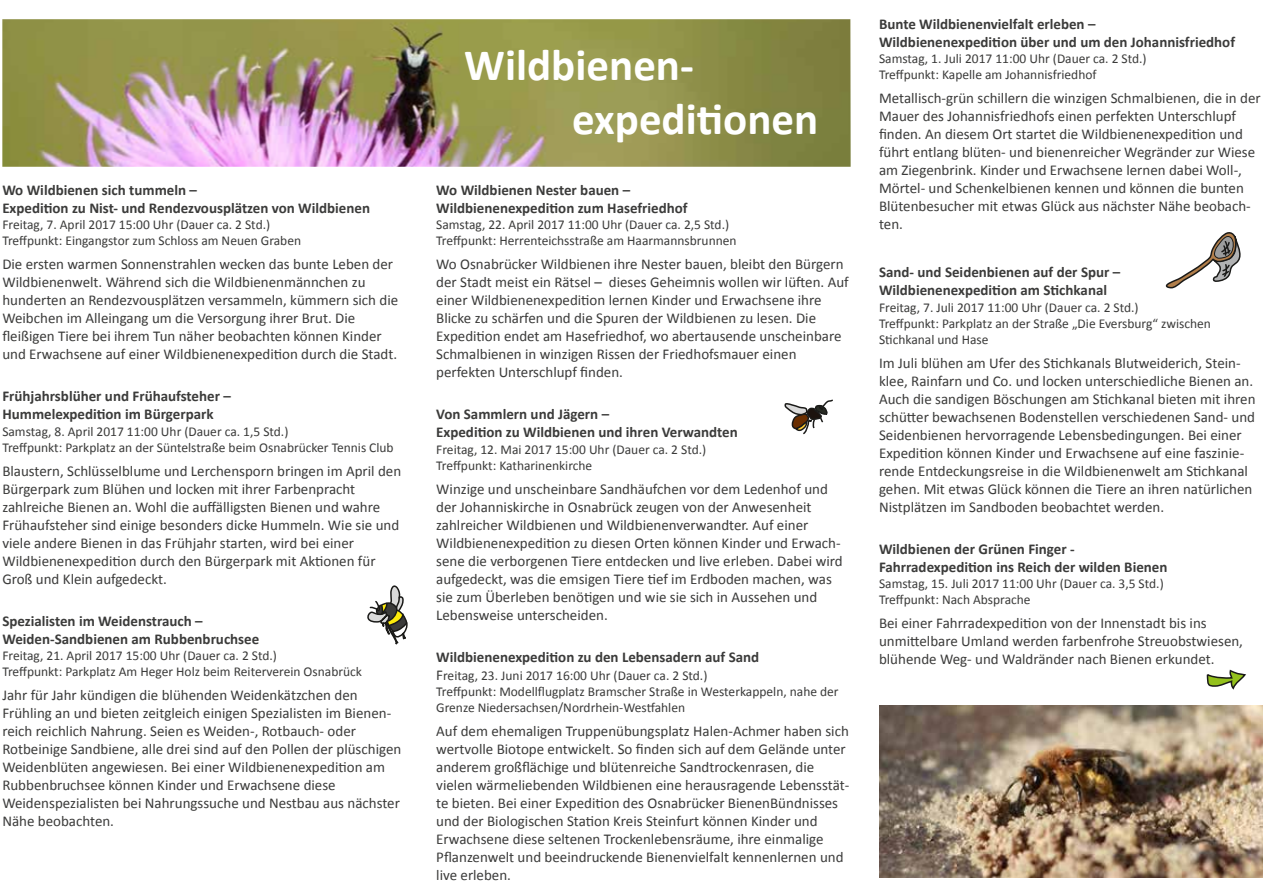
<style>
.page{position:relative;width:1263px;height:893px;background:#fff}
.page>*{position:absolute;margin:0;border:0;box-sizing:border-box;transform-origin:0 0}
.t1{font:700 45px/54px "Calibri";color:#fff}
.t2{font:15px/18px "Calibri";color:#3b3b3a}
.t3{font:700 15px/18px "Calibri";color:#3b3b3a}
.t4{font:13.5px/16.2px "Calibri";color:#3b3b3a}
.s1{font-size:15px}
</style>
<div class="page">
<img style="left:2px;top:19px;width:849px;height:148px">
<img style="left:879px;top:705px;width:384px;height:173px">
<svg style="left:1206px;top:669px;width:40px;height:21px"></svg>
<svg style="left:367px;top:585px;width:41px;height:60px"></svg>
<svg style="left:1165px;top:232px;width:76px;height:57px"></svg>
<svg style="left:784px;top:399px;width:49px;height:36px"></svg>
<p class="t3" style="left:2px;top:181px;width:369px">Wo Wildbienen sich tummeln –<br>Expedition zu Nist- und Rendezvousplätzen von Wildbienen</p>
<p class="t4" style="left:2px;top:217px;width:300px">Freitag, 7. April 2017 15:00 Uhr (Dauer ca. 2 Std.)<br>Treffpunkt: Eingangstor zum Schloss am Neuen Graben</p>
<p class="t2" style="left:2px;top:255px;width:397px">Die ersten warmen Sonnenstrahlen wecken das bunte Leben der Wildbienenwelt. Während sich die Wildbienenmännchen zu hunderten an Rendezvousplätzen versammeln, kümmern sich die Weibchen im Alleingang um die Versorgung ihrer Brut. Die fleißigen Tiere bei ihrem Tun näher beobachten können Kinder und Erwachsene auf einer Wildbienenexpedition durch die Stadt.</p>
<p class="t3" style="left:2px;top:387px;width:230px">Frühjahrsblüher und Frühaufsteher –<br>Hummelexpedition im Bürgerpark</p>
<p class="t4" style="left:2px;top:423px;width:393px">Samstag, 8. April 2017 11:00 Uhr (Dauer ca. 1,5 Std.)<br>Treffpunkt: Parkplatz an der Süntelstraße beim Osnabrücker Tennis Club</p>
<p class="t2" style="left:2px;top:462px;width:400px">Blaustern, Schlüsselblume und Lerchensporn bringen im April den Bürgerpark zum Blühen und locken mit ihrer Farbenpracht zahlreiche Bienen an. Wohl die auffälligsten Bienen und wahre Frühaufsteher sind einige besonders dicke Hummeln. Wie sie und viele andere Bienen in das Frühjahr starten, wird bei einer Wildbienenexpedition durch den Bürgerpark mit Aktionen für Groß und Klein aufgedeckt.</p>
<p class="t3" style="left:2px;top:612px;width:258px">Spezialisten im Weidenstrauch –<br>Weiden-Sandbienen am Rubbenbruchsee</p>
<p class="t4" style="left:2px;top:647px;width:361px">Freitag, 21. April 2017 15:00 Uhr (Dauer ca. 2 Std.)<br>Treffpunkt: Parkplatz Am Heger Holz beim Reiterverein Osnabrück</p>
<p class="t2" style="left:2px;top:686px;width:400px">Jahr für Jahr kündigen die blühenden Weidenkätzchen den Frühling an und bieten zeitgleich einigen Spezialisten im Bienen&shy;reich reichlich Nahrung. Seien es Weiden-, Rotbauch- oder Rotbeinige Sandbiene, alle drei sind auf den Pollen der plüschigen Weidenblüten angewiesen. Bei einer Wildbienenexpedition am Rubbenbruchsee können Kinder und Erwachsene diese Weidenspezialisten bei Nahrungssuche und Nestbau aus nächster Nähe beobachten.</p>
<h1 class="t1" style="left:572px;top:38px;width:248px;text-indent:-108px">Wildbienen&shy;expeditionen</h1>
<p class="t3" style="left:436px;top:181px;width:253px">Wo Wildbienen Nester bauen –<br>Wildbienenexpedition zum Hasefriedhof</p>
<p class="t4" style="left:436px;top:217px;width:302px">Samstag, 22. April 2017 11:00 Uhr (Dauer ca. 2,5 Std.)<br>Treffpunkt: Herrenteichsstraße am Haarmannsbrunnen</p>
<p class="t2" style="left:436px;top:255px;width:414px">Wo Osnabrücker Wildbienen ihre Nester bauen, bleibt den Bürgern der Stadt meist ein Rätsel – dieses Geheimnis wollen wir lüften. Auf einer Wildbienenexpedition lernen Kinder und Erwachsene ihre Blicke zu schärfen und die Spuren der Wildbienen zu lesen. Die Expedition endet am Hasefriedhof, wo abertausende unscheinbare Schmalbienen in winzigen Rissen der Friedhofsmauer einen perfekten Unterschlupf finden.</p>
<p class="t3" style="left:436px;top:405px;width:303px">Von Sammlern und Jägern –<br>Expedition zu Wildbienen und ihren Verwandten</p>
<p class="t4" style="left:436px;top:441px;width:271px">Freitag, 12. Mai 2017 15:00 Uhr (Dauer ca. 2 Std.)<br>Treffpunkt: Katharinenkirche</p>
<p class="t2" style="left:436px;top:480px;width:408px">Winzige und unscheinbare Sandhäufchen vor dem Ledenhof und der Johanniskirche in Osnabrück zeugen von der Anwesenheit zahlreicher Wildbienen und Wildbienenverwandter. Auf einer Wildbienenexpedition zu diesen Orten können Kinder und Erwach&shy;sene die verborgenen Tiere entdecken und live erleben. Dabei wird aufgedeckt, was die emsigen Tiere tief im Erdboden machen, was sie zum Überleben benötigen und wie sie sich in Aussehen und Lebensweise unterscheiden.</p>
<p class="t3" style="left:436px;top:648px;width:325px">Wildbienenexpedition zu den Lebensadern auf Sand</p>
<p class="t4" style="left:436px;top:667px;width:404px"><span class="s1">F</span>reitag, 23. Juni 2017 16:00 Uhr (Dauer ca. 2 Std.)<br>Treffpunkt: Modellflugplatz Bramscher Straße in Westerkappeln, nahe der<br>Grenze Niedersachsen/Nordrhein-Westfahlen</p>
<p class="t2" style="left:436px;top:722px;width:415px">Auf dem ehemaligen Truppenübungsplatz Halen-Achmer haben sich wertvolle Biotope entwickelt. So finden sich auf dem Gelände unter anderem großflächige und blütenreiche Sandtrockenrasen, die vielen wärmeliebenden Wildbienen eine herausragende Lebensstät&shy;te bieten. Bei einer Expedition des Osnabrücker BienenBündnisses und der Biologischen Station Kreis Steinfurt können Kinder und Erwachsene diese seltenen Trockenlebensräume, ihre einmalige Pflanzenwelt und beeindruckende Bienenvielfalt kennenlernen und live erleben.</p>
<p class="t3" style="left:879px;top:15px;width:358px">Bunte Wildbienenvielfalt erleben –<br>Wildbienenexpedition über und um den Johannisfriedhof</p>
<p class="t4" style="left:879px;top:51px;width:269px">Samstag, 1. Juli 2017 11:00 Uhr (Dauer ca. 2 Std.)<br>Treffpunkt: Kapelle am Johannisfriedhof</p>
<p class="t2" style="left:879px;top:89px;width:383px">Metallisch-grün schillern die winzigen Schmalbienen, die in der Mauer des Johannisfriedhofs einen perfekten Unterschlupf finden. An diesem Ort startet die Wildbienenexpedition und führt entlang blüten- und bienenreicher Wegränder zur Wiese am Ziegenbrink. Kinder und Erwachsene lernen dabei Woll-, Mörtel- und Schenkelbienen kennen und können die bunten Blütenbesucher mit etwas Glück aus nächster Nähe beobach&shy;ten.</p>
<p class="t3" style="left:879px;top:263px;width:243px">Sand- und Seidenbienen auf der Spur –<br>Wildbienenexpedition am Stichkanal</p>
<p class="t4" style="left:879px;top:299px;width:333px">Freitag, 7. Juli 2017 11:00 Uhr (Dauer ca. 2 Std.)<br>Treffpunkt: Parkplatz an der Straße „Die Eversburg“ zwischen<br>Stichkanal und Hase</p>
<p class="t2" style="left:879px;top:354px;width:378px">Im Juli blühen am Ufer des Stichkanals Blutweiderich, Stein&shy;klee, Rainfarn und Co. und locken unterschiedliche Bienen an.<br>Auch die sandigen Böschungen am Stichkanal bieten mit ihren schütter bewachsenen Bodenstellen verschiedenen Sand- und Seidenbienen hervorragende Lebensbedingungen. Bei einer Expedition können Kinder und Erwachsene auf eine faszinie&shy;rende Entdeckungsreise in die Wildbienenwelt am Stichkanal gehen. Mit etwas Glück können die Tiere an ihren natürlichen Nistplätzen im Sandboden beobachtet werden.</p>
<p class="t3" style="left:879px;top:540px;width:290px">Wildbienen der Grünen Finger -<br>Fahrradexpedition ins Reich der wilden Bienen</p>
<p class="t4" style="left:879px;top:576px;width:286px">Samstag, 15. Juli 2017 11:00 Uhr (Dauer ca. 3,5 Std.)<br>Treffpunkt: Nach Absprache</p>
<p class="t2" style="left:879px;top:614px;width:365px">Bei einer Fahrradexpedition von der Innenstadt bis ins unmittelbare Umland werden farbenfrohe Streuobstwiesen, blühende Weg- und Waldränder nach Bienen erkundet.</p>
</div>
